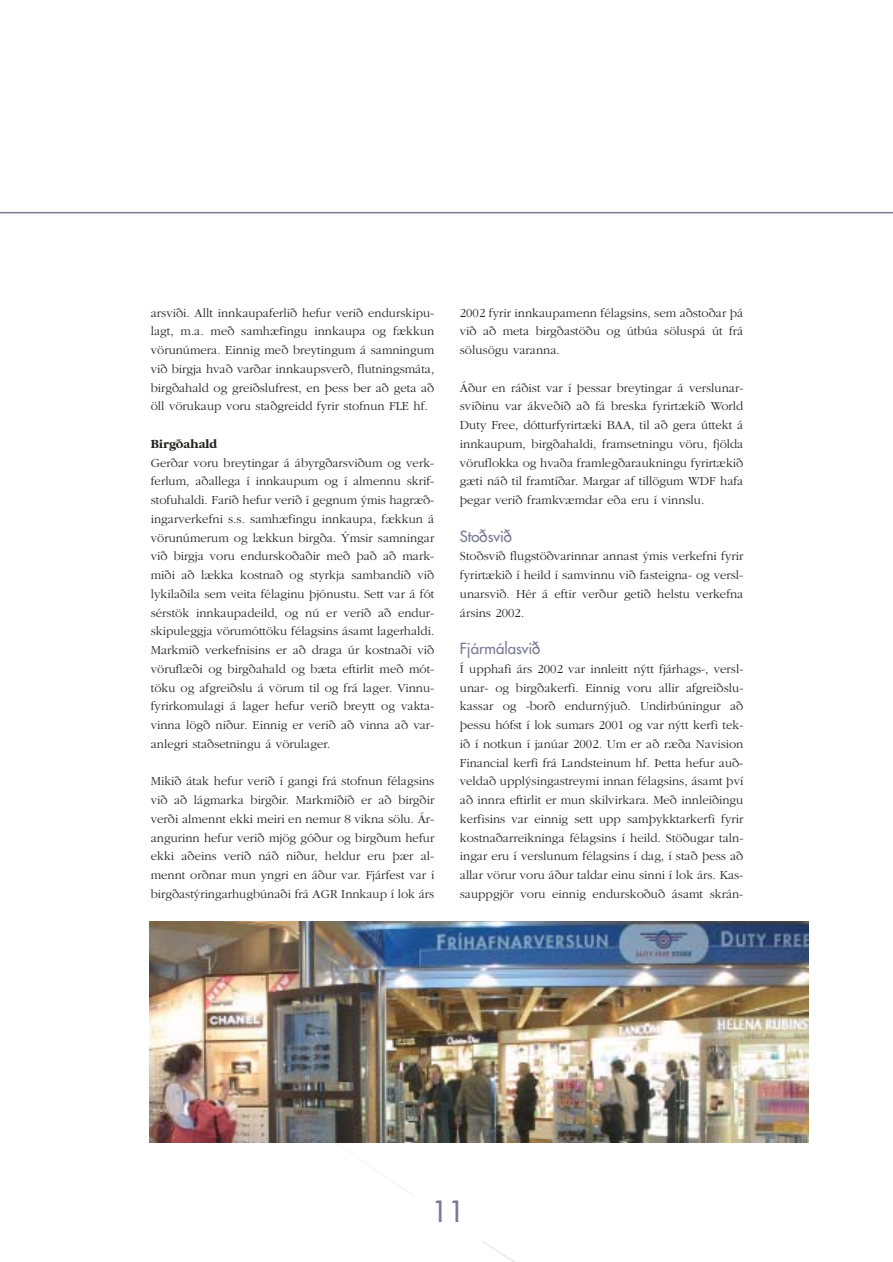
<style>
.page{position:relative;width:893px;height:1262px;background:#fff}
.page>*{position:absolute;margin:0;border:0;box-sizing:border-box;transform-origin:0 0}
.t1{font:28.5px "Futura";color:#787996}
.t2{font:15px "Futura";color:#787996}
.t3{font:300 12.75px/18.8px "Garamond";color:#231f1f;text-align:justify}
.t4{font:700 12.75px "Garamond";color:#231f1f}
</style>
<div class="page">
<div style="left:0;top:1134px;width:515px;height:5px;background:#fbfcfc"></div>
<svg style="left:149px;top:1142px;width:366px;height:1px"></svg>
<hr style="left:0;top:1231px;width:515px;height:1px;background:#f2f3f5">
<hr style="left:0;top:1232px;width:515px;height:2px;background:#f1f3f5">
<hr style="left:0;top:1234px;width:515px;height:1px;background:#f1f2f5">
<hr style="left:0;top:1235px;width:515px;height:2px;background:#f0f0f3">
<hr style="left:0;top:1237px;width:515px;height:1px;background:#efeff3">
<hr style="left:0;top:1238px;width:515px;height:2px;background:#efeff2">
<hr style="left:0;top:1240px;width:515px;height:1px;background:#efeff1">
<hr style="left:0;top:1241px;width:515px;height:2px;background:#efeff1">
<hr style="left:0;top:1243px;width:515px;height:1px;background:#edeef0">
<hr style="left:0;top:1244px;width:515px;height:2px;background:#ecedf0">
<hr style="left:0;top:1246px;width:515px;height:1px;background:#ecedf0">
<hr style="left:0;top:1248px;width:515px;height:1px;background:#ecedef">
<hr style="left:0;top:1249px;width:515px;height:1px;background:#ececee">
<hr style="left:0;top:1251px;width:515px;height:1px;background:#ebebee">
<hr style="left:0;top:1252px;width:515px;height:1px;background:#ebebee">
<hr style="left:0;top:1254px;width:515px;height:1px;background:#eaeaee">
<hr style="left:0;top:1255px;width:515px;height:2px;background:#e8e9ed">
<hr style="left:0;top:1257px;width:515px;height:1px;background:#e8e9ed">
<hr style="left:0;top:1258px;width:515px;height:2px;background:#e7e8ec">
<hr style="left:0;top:1260px;width:515px;height:1px;background:#e6e7eb">
<hr style="left:0;top:1261px;width:515px;height:1px;background:#e6e7eb">
<div style="left:414px;top:1195px;width:68px;height:54px;background:#fff"></div>
<hr style="left:0;top:212px;width:892px;height:1px;background:#787996">
<img style="left:149px;top:922px;width:659px;height:220px">
<p class="t3" style="left:151px;top:304px;width:285px">arsviði. Allt innkaupaferlið hefur verið endurskipu&shy;lagt, m.a. með samhæfingu innkaupa og fækkun vörunúmera. Einnig með breytingum á samningum við birgja hvað varðar innkaupsverð, flutningsmáta, birgðahald og greiðslufrest, en þess ber að geta að öll vörukaup voru staðgreidd fyrir stofnun FLE hf.</p>
<p class="t4" style="left:151px;top:439px;width:68px">Birgðahald</p>
<p class="t3" style="left:151px;top:454px;width:285px">Gerðar voru breytingar á ábyrgðarsviðum og verk&shy;ferlum, aðallega í innkaupum og í almennu skrif&shy;stofuhaldi. Farið hefur verið í gegnum ýmis hagræð&shy;ingarverkefni s.s. samhæfingu innkaupa, fækkun á vörunúmerum og lækkun birgða. Ýmsir samningar við birgja voru endurskoðaðir með það að mark&shy;miði að lækka kostnað og styrkja sambandið við lykilaðila sem veita félaginu þjónustu. Sett var á fót sérstök innkaupadeild, og nú er verið að endur&shy;skipuleggja vörumóttöku félagsins ásamt lagerhaldi.<br>Markmið verkefnisins er að draga úr kostnaði við vöruflæði og birgðahald og bæta eftirlit með mót&shy;töku og afgreiðslu á vörum til og frá lager. Vinnu&shy;fyrirkomulagi á lager hefur verið breytt og vakta&shy;vinna lögð niður. Einnig er verið að vinna að var&shy;anlegri staðsetningu á vörulager.</p>
<p class="t3" style="left:151px;top:773px;width:285px">Mikið átak hefur verið í gangi frá stofnun félagsins við að lágmarka birgðir. Markmiðið er að birgðir verði almennt ekki meiri en nemur 8 vikna sölu. Ár&shy;angurinn hefur verið mjög góður og birgðum hefur ekki aðeins verið náð niður, heldur eru þær al&shy;mennt orðnar mun yngri en áður var. Fjárfest var í birgðastýringarhugbúnaði frá AGR Innkaup í lok árs</p>
<p class="t3" style="left:460px;top:304px;width:285px">2002 fyrir innkaupamenn félagsins, sem aðstoðar þá við að meta birgðastöðu og útbúa söluspá út frá sölusögu varanna.</p>
<p class="t3" style="left:460px;top:379px;width:285px">Áður en ráðist var í þessar breytingar á verslunar&shy;sviðinu var ákveðið að fá breska fyrirtækið World Duty Free, dótturfyrirtæki BAA, til að gera úttekt á innkaupum, birgðahaldi, framsetningu vöru, fjölda vöruflokka og hvaða framlegðaraukningu fyrirtækið gæti náð til framtíðar. Margar af tillögum WDF hafa þegar verið framkvæmdar eða eru í vinnslu.</p>
<p class="t2" style="left:460px;top:528px;width:54px">Stoðsvið</p>
<p class="t3" style="left:460px;top:548px;width:285px">Stoðsvið flugstöðvarinnar annast ýmis verkefni fyrir fyrirtækið í heild í samvinnu við fasteigna- og versl&shy;unarsvið. Hér á eftir verður getið helstu verkefna ársins 2002.</p>
<p class="t2" style="left:460px;top:641px;width:82px">Fjármálasvið</p>
<p class="t3" style="left:460px;top:660px;width:285px">Í upphafi árs 2002 var innleitt nýtt fjárhags-, versl&shy;unar- og birgðakerfi. Einnig voru allir afgreiðslu&shy;kassar og -borð endurnýjuð. Undirbúningur að þessu hófst í lok sumars 2001 og var nýtt kerfi tek&shy;ið í notkun í janúar 2002. Um er að ræða Navision Financial kerfi frá Landsteinum hf. Þetta hefur auð&shy;veldað upplýsingastreymi innan félagsins, ásamt því að innra eftirlit er mun skilvirkara. Með innleiðingu kerfisins var einnig sett upp samþykktarkerfi fyrir kostnaðarreikninga félagsins í heild. Stöðugar taln&shy;ingar eru í verslunum félagsins í dag, í stað þess að allar vörur voru áður taldar einu sinni í lok árs. Kas&shy;sauppgjör voru einnig endurskoðuð ásamt skrán-</p>
<h1 class="t1" style="left:432px;top:1196px;width:34px">11</h1>
</div>
